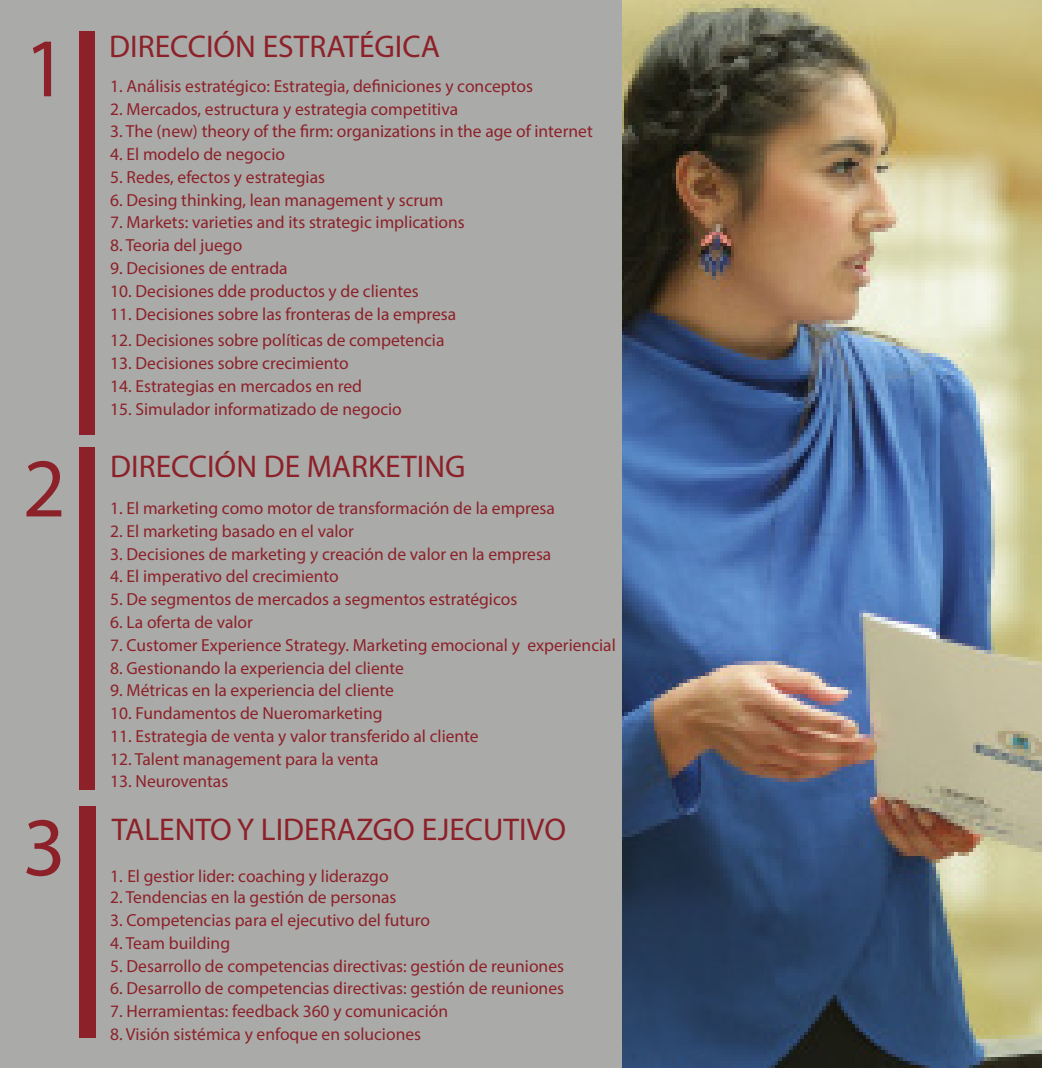
<style>
.page{position:relative;width:1042px;height:1068px;background:#fff}
.page>*{position:absolute;margin:0;border:0;box-sizing:border-box;transform-origin:0 0}
.t1{font:84px "Myriad Pro";color:#8d2129}
.t2{font:31.5px "Myriad Pro";color:#8d2129}
.t3{font:17.5px "Myriad Pro";color:#8d2129}
</style>
<div class="page">
<div style="left:0;top:0;width:622px;height:1068px;background:#aaaba9"></div>
<img style="left:622px;top:0;width:420px;height:1068px">
<div style="left:79px;top:32px;width:15px;height:402px;background:#8d2129"></div>
<div style="left:79px;top:447px;width:15px;height:342px;background:#8d2129"></div>
<div style="left:80px;top:806px;width:16px;height:231px;background:#8d2129"></div>
<p class="t1" style="left:24px;top:16px;width:45px">1</p>
<p class="t2" style="left:109px;top:27px;width:332px">DIRECCIÓN ESTRATÉGICA</p>
<p class="t3" style="left:110px;top:75px;width:424px">1. Análisis estratégico: Estrategia, definiciones y conceptos</p>
<p class="t3" style="left:110px;top:98px;width:349px">2. Mercados, estructura y estrategia competitiva</p>
<p class="t3" style="left:110px;top:121px;width:484px">3. The (new) theory of the firm: organizations in the age of internet</p>
<p class="t3" style="left:110px;top:143px;width:176px">4. El modelo de negocio</p>
<p class="t3" style="left:110px;top:166px;width:216px">5. Redes, efectos y estrategias</p>
<p class="t3" style="left:110px;top:189px;width:335px">6. Desing thinking, lean management y scrum</p>
<p class="t3" style="left:110px;top:212px;width:356px">7. Markets: varieties and its strategic implications</p>
<p class="t3" style="left:110px;top:234px;width:133px">8. Teoria del juego</p>
<p class="t3" style="left:110px;top:257px;width:179px">9. Decisiones de entrada</p>
<p class="t3" style="left:110px;top:280px;width:310px">10. Decisiones dde productos y de clientes</p>
<p class="t3" style="left:110px;top:303px;width:347px">11. Decisiones sobre las fronteras de la empresa</p>
<p class="t3" style="left:110px;top:330px;width:336px">12. Decisiones sobre políticas de competencia</p>
<p class="t3" style="left:110px;top:352px;width:240px">13. Decisiones sobre crecimiento</p>
<p class="t3" style="left:110px;top:375px;width:253px">14. Estrategias en mercados en red</p>
<p class="t3" style="left:110px;top:398px;width:293px">15. Simulador informatizado de negocio</p>
<p class="t1" style="left:23px;top:436px;width:45px">2</p>
<p class="t2" style="left:110px;top:447px;width:357px">DIRECCIÓN DE MARKETING</p>
<p class="t3" style="left:110px;top:497px;width:446px">1. El marketing como motor de transformación de la empresa</p>
<p class="t3" style="left:110px;top:520px;width:245px">2. El marketing basado en el valor</p>
<p class="t3" style="left:110px;top:543px;width:442px">3. Decisiones de marketing y creación de valor en la empresa</p>
<p class="t3" style="left:110px;top:566px;width:230px">4. El imperativo del crecimiento</p>
<p class="t3" style="left:110px;top:588px;width:408px">5. De segmentos de mercados a segmentos estratégicos</p>
<p class="t3" style="left:110px;top:611px;width:144px">6. La oferta de valor</p>
<p class="t3" style="left:110px;top:634px;width:507px">7. Customer Experience Strategy. Marketing emocional y experiencial</p>
<p class="t3" style="left:110px;top:657px;width:295px">8. Gestionando la experiencia del cliente</p>
<p class="t3" style="left:110px;top:679px;width:285px">9. Métricas en la experiencia del cliente</p>
<p class="t3" style="left:110px;top:702px;width:274px">10. Fundamentos de Nueromarketing</p>
<p class="t3" style="left:110px;top:725px;width:370px">11. Estrategia de venta y valor transferido al cliente</p>
<p class="t3" style="left:110px;top:748px;width:270px">12. Talent management para la venta</p>
<p class="t3" style="left:110px;top:770px;width:120px">13. Neuroventas</p>
<p class="t1" style="left:23px;top:795px;width:45px">3</p>
<p class="t2" style="left:112px;top:810px;width:456px">TALENTO Y LIDERAZGO EJECUTIVO</p>
<p class="t3" style="left:110px;top:865px;width:280px">1. El gestior lider: coaching y liderazgo</p>
<p class="t3" style="left:110px;top:886px;width:288px">2. Tendencias en la gestión de personas</p>
<p class="t3" style="left:110px;top:909px;width:321px">3. Competencias para el ejecutivo del futuro</p>
<p class="t3" style="left:110px;top:932px;width:121px">4. Team building</p>
<p class="t3" style="left:110px;top:955px;width:455px">5. Desarrollo de competencias directivas: gestión de reuniones</p>
<p class="t3" style="left:110px;top:977px;width:455px">6. Desarrollo de competencias directivas: gestión de reuniones</p>
<p class="t3" style="left:110px;top:1000px;width:339px">7. Herramientas: feedback 360 y comunicación</p>
<p class="t3" style="left:110px;top:1023px;width:312px">8. Visión sistémica y enfoque en soluciones</p>
</div>
